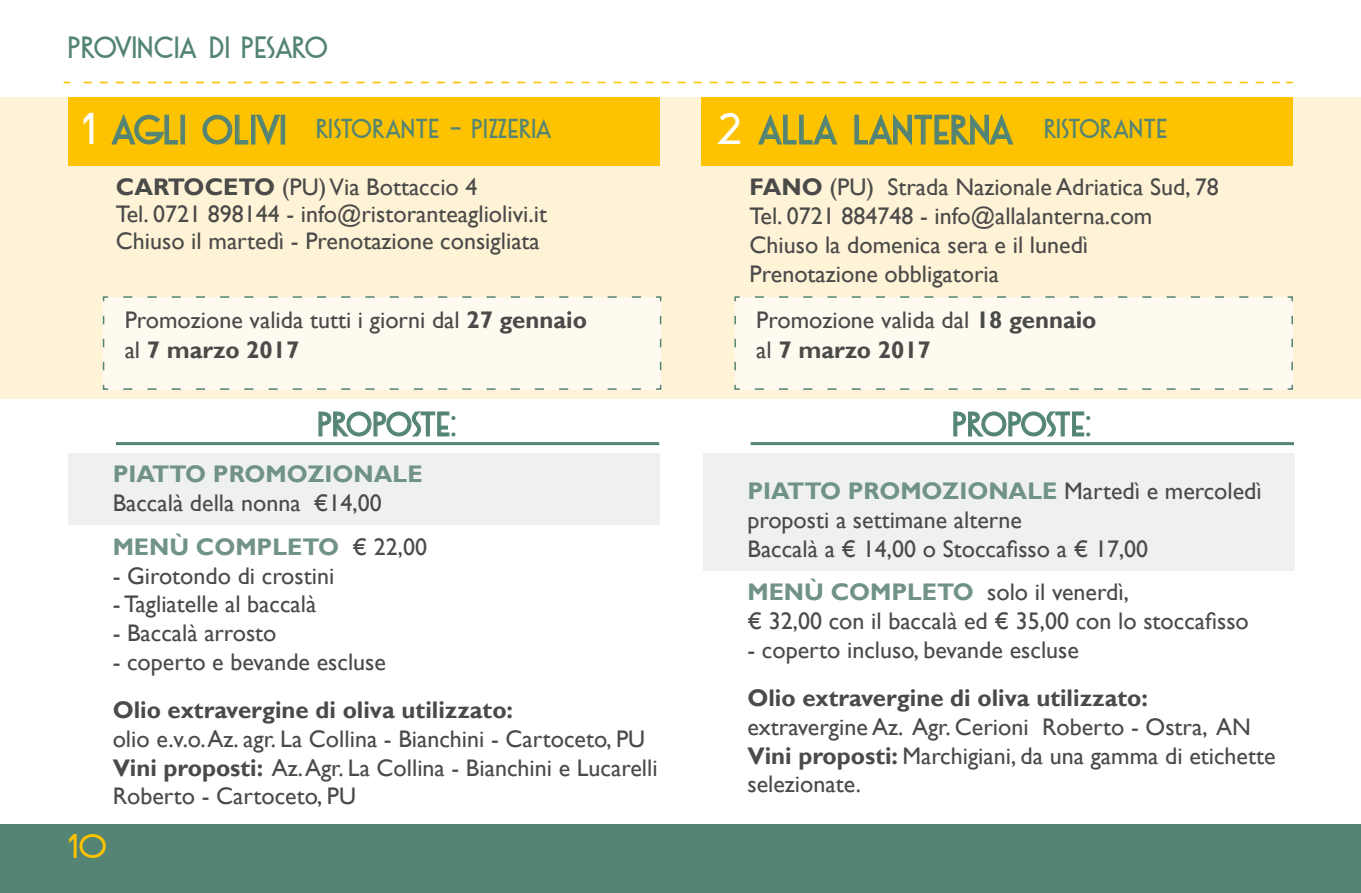
<style>
.page{position:relative;width:1361px;height:893px;background:#fff}
.page>*{position:absolute;margin:0;border:0;box-sizing:border-box;transform-origin:0 0}
.t1{font:36px "DK Otago";letter-spacing:-.045em;color:#548474}
.t2{font:30px "DK Otago";letter-spacing:-.05em;color:#548474}
.t3{font:30px "DK Otago";color:#fdc300}
.t4{font:27px "DK Otago";letter-spacing:-.05em;color:#548474}
.t5{font:24px/28.8px "Gill Sans";color:#4a4a49}
.t6{font:700 24px "Gill Sans";color:#4a4a49}
.t7{font:24px "DK Otago";letter-spacing:-.025em;color:#548474}
.t8{font:700 24px "Gill Sans";color:#709385}
.s1{font-size:39px;color:#fff}
.s2{font-size:36px}
.s3{font-weight:700}
.s4{font-weight:700;color:#709385}
</style>
<div class="page">
<div style="left:68px;top:453px;width:592px;height:71px;background:#eff1f0"></div>
<div style="left:0;top:98px;width:1361px;height:301px;background:#fff3d7"></div>
<svg style="left:84px;top:82px;width:1195px;height:1px"></svg>
<div style="left:68px;top:98px;width:591px;height:68px;background:#fdc300"></div>
<svg style="left:318px;top:411px;width:137px;height:26px"></svg>
<div style="left:102px;top:296px;width:560px;height:94px;background:#fffaf0"></div>
<hr style="left:116px;top:442px;width:543px;height:3px;background:#548474">
<div style="left:702px;top:98px;width:591px;height:68px;background:#fdc300"></div>
<svg style="left:758px;top:114px;width:79px;height:31px"></svg>
<svg style="left:854px;top:114px;width:159px;height:32px"></svg>
<div style="left:0;top:825px;width:1361px;height:68px;background:#548474"></div>
<div style="left:734px;top:296px;width:559px;height:94px;background:#fffaf0"></div>
<div style="left:703px;top:453px;width:591px;height:118px;background:#eff1f0"></div>
<svg style="left:953px;top:411px;width:137px;height:26px"></svg>
<hr style="left:750px;top:442px;width:544px;height:3px;background:#548474">
<svg style="left:111px;top:114px;width:67px;height:31px"></svg>
<div style="left:181px;top:115px;width:4px;height:29px;border:1px solid #548474"></div>
<svg style="left:202px;top:114px;width:47px;height:31px"></svg>
<div style="left:251px;top:115px;width:4px;height:29px;border:1px solid #548474"></div>
<svg style="left:256px;top:114px;width:24px;height:31px"></svg>
<div style="left:281px;top:115px;width:4px;height:29px;border:1px solid #548474"></div>
<p class="t4" style="left:68px;top:31px;width:262px">PROVINCIA DI PESARO</p>
<p class="t7" style="left:82px;top:114px;width:472px"><span class="s1">1</span> <span class="s2">AGLI OLIVI</span> RISTORANTE - PIZZERIA</p>
<p class="t5" style="left:116px;top:174px;width:432px;line-height:27px"><span class="s3">CARTOCETO</span> (PU) Via Bottaccio 4<br>Tel. 0721 898144 - info@ristoranteagliolivi.it<br>Chiuso il martedì - Prenotazione consigliata</p>
<h1 class="t1" style="left:715px;top:108px;width:454px"><span class="s1">2</span> ALLA LANTERNA <sup>RISTORANTE</sup></h1>
<p class="t5" style="left:749px;top:173px;width:471px"><span class="s3">FANO</span> (PU) Strada Nazionale Adriatica Sud, 78<br>Tel. 0721 884748 - info@allalanterna.com Chiuso la domenica sera e il lunedì Prenotazione obbligatoria</p>
<p class="t5" style="left:125px;top:305px;width:464px;line-height:30px">Promozione valida tutti i giorni dal <span class="s3">27 gennaio </span>al <span class="s3">7 marzo 2017</span></p>
<p class="t5" style="left:756px;top:305px;width:342px;line-height:30px">Promozione valida dal <span class="s3">18 gennaio </span>al <span class="s3">7 marzo 2017</span></p>
<p class="t2" style="left:318px;top:406px;width:140px">PROPOSTE:</p>
<p class="t8" style="left:113px;top:460px;width:311px">PIATTO PROMOZIONALE</p>
<p class="t5" style="left:113px;top:481px;width:316px;line-height:43.8px">Baccalà della nonna €14,00<br><span class="s4">MENÙ COMPLETO</span> € 22,00</p>
<p class="t5" style="left:113px;top:561px;width:223px">- Girotondo di crostini</p>
<p class="t5" style="left:113px;top:590px;width:205px">- Tagliatelle al baccalà</p>
<p class="t5" style="left:113px;top:619px;width:165px">- Baccalà arrosto</p>
<p class="t5" style="left:113px;top:648px;width:275px">- coperto e bevande escluse</p>
<p class="t6" style="left:113px;top:695px;width:402px">Olio extravergine di oliva utilizzato:</p>
<p class="t5" style="left:113px;top:725px;width:546px">olio e.v.o. Az. agr. La Collina - Bianchini - Cartoceto, PU<br><span class="s3">Vini proposti:</span> Az. Agr. La Collina - Bianchini e Lucarelli<br>Roberto - Cartoceto, PU</p>
<p class="t3" style="left:68px;top:828px;width:41px">10</p>
<p class="t2" style="left:952px;top:406px;width:140px">PROPOSTE:</p>
<p class="t5" style="left:747px;top:477px;width:516px"><span class="s4">PIATTO PROMOZIONALE</span> Martedì e mercoledì proposti a settimane alterne<br>Baccalà a € 14,00 o Stoccafisso a € 17,00</p>
<p class="t5" style="left:747px;top:578px;width:503px"><span class="s4">MENÙ COMPLETO</span> solo il venerdì,<br>€ 32,00 con il baccalà ed € 35,00 con lo stoccafisso</p>
<p class="t5" style="left:747px;top:636px;width:333px">- coperto incluso, bevande escluse</p>
<p class="t6" style="left:747px;top:683px;width:402px">Olio extravergine di oliva utilizzato:</p>
<p class="t5" style="left:747px;top:713px;width:529px">extravergine Az. Agr. Cerioni Roberto - Ostra, AN<br><span class="s3">Vini proposti:</span> Marchigiani, da una gamma di etichette selezionate.</p>
</div>
